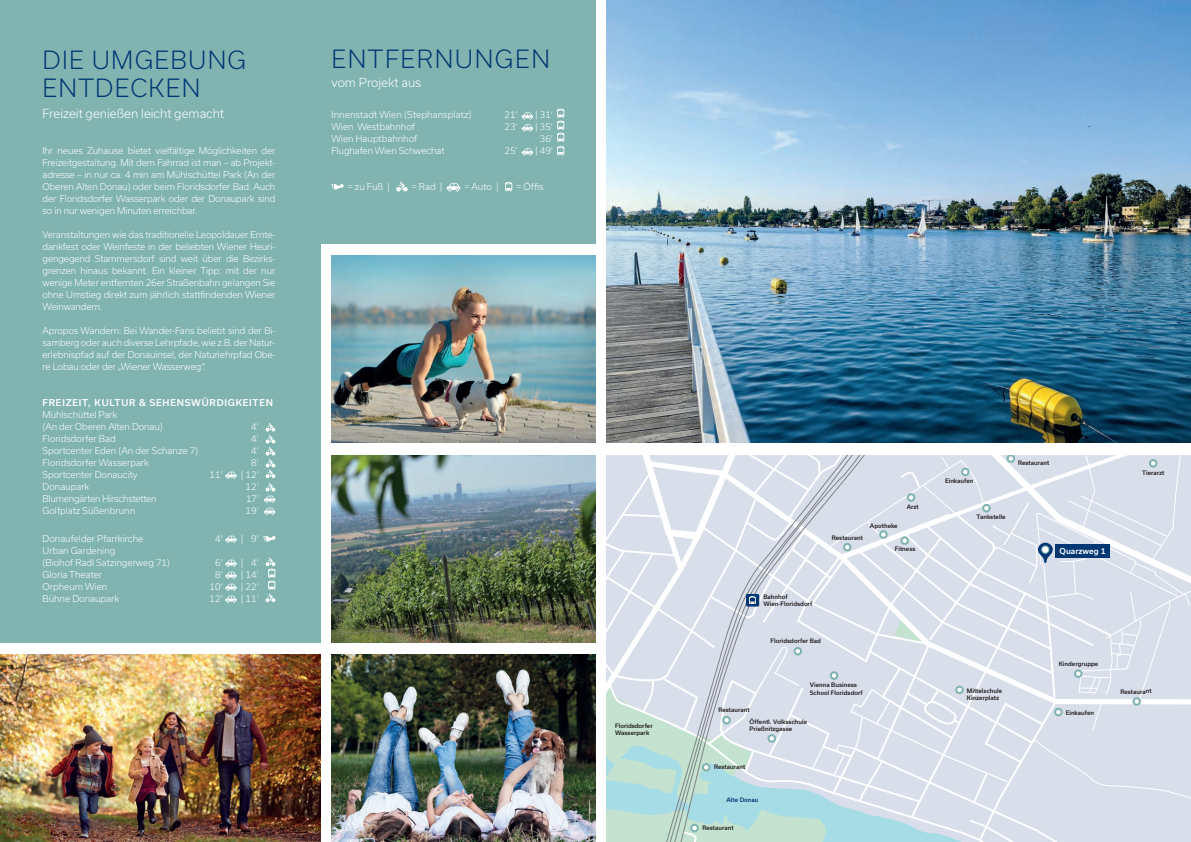
<style>
.page{position:relative;width:1191px;height:842px;background:#fff}
.page>*{position:absolute;margin:0;border:0;box-sizing:border-box;transform-origin:0 0}
.t1{font:300 24px/28px "Usual";letter-spacing:.05em;color:#013874}
.t2{font:300 12px "Usual";color:#fff}
.t3{font:300 9px/12px "Usual";color:#fff;text-align:justify}
.t4{font:500 9px "Usual";letter-spacing:.085em;color:#fff}
.t5{font:300 9px "Usual";letter-spacing:-.02em;color:#fff}
.t6{font:500 7.8px "Usual";color:#fff}
.t7{font:500 5.9px/7px "Usual";color:#231f20}
.t8{font:500 5.9px "Usual";color:#013874}
</style>
<div class="page">
<div style="left:296px;top:0;width:299px;height:244px;background:#81b4b1"></div>
<img style="left:607px;top:0;width:584px;height:442px">
<div style="left:0;top:0;width:320px;height:642px;background:#81b4b1"></div>
<img style="left:331px;top:455px;width:264px;height:187px">
<img style="left:331px;top:255px;width:264px;height:187px">
<img style="left:331px;top:655px;width:264px;height:187px">
<img style="left:0;top:655px;width:320px;height:187px">
<svg style="left:607px;top:455px;width:584px;height:387px;background:#d7dfe9"></svg>
<svg style="left:225px;top:472px;width:12px;height:7px"></svg>
<svg style="left:264px;top:423px;width:11px;height:92px"></svg>
<svg style="left:225px;top:536px;width:12px;height:7px"></svg>
<svg style="left:263px;top:536px;width:13px;height:6px"></svg>
<svg style="left:225px;top:560px;width:12px;height:43px"></svg>
<svg style="left:266px;top:558px;width:9px;height:44px"></svg>
<svg style="left:522px;top:112px;width:11px;height:19px"></svg>
<svg style="left:522px;top:148px;width:11px;height:7px"></svg>
<svg style="left:557px;top:109px;width:7px;height:46px"></svg>
<svg style="left:331px;top:184px;width:13px;height:6px"></svg>
<svg style="left:396px;top:182px;width:11px;height:9px"></svg>
<svg style="left:447px;top:183px;width:13px;height:8px"></svg>
<svg style="left:505px;top:182px;width:7px;height:9px"></svg>
<h1 class="t1" style="left:43px;top:46px;width:205px">DIE UMGEBUNG<br>ENTDECKEN</h1>
<h2 class="t2" style="left:43px;top:107px;width:183px">Freizeit genießen leicht gemacht</h2>
<p class="t3" style="left:43px;top:145px;width:234px">Ihr neues Zuhause bietet vielfältige Möglichkeiten der Freizeitgestaltung. Mit dem Fahrrad ist man – ab Projekt&shy;adresse – in nur ca. 4 min am Mühlschüttel Park (An der Oberen Alten Donau) oder beim Floridsdorfer Bad. Auch der Floridsdorfer Wasserpark oder der Donaupark sind so in nur wenigen Minuten erreichbar.</p>
<p class="t3" style="left:43px;top:229px;width:234px">Veranstaltungen wie das traditionelle Leopoldauer Ernte&shy;dankfest oder Weinfeste in der beliebten Wiener Heuri&shy;gengegend Stammersdorf sind weit über die Bezirks&shy;grenzen hinaus bekannt. Ein kleiner Tipp: mit der nur wenige Meter entfernten 26er Straßenbahn gelangen Sie ohne Umstieg direkt zum jährlich stattfindenden Wiener Weinwandern.</p>
<p class="t3" style="left:43px;top:325px;width:234px">Apropos Wandern: Bei Wander-Fans beliebt sind der Bi&shy;samberg oder auch diverse Lehrpfade, wie z.B. der Natur&shy;erlebnispfad auf der Donauinsel, der Naturlehrpfad Obe&shy;re Lobau oder der „Wiener Wasserweg“.</p>
<p class="t4" style="left:43px;top:397px;width:232px">FREIZEIT, KULTUR &amp; SEHENSWÜRDIGKEITEN</p>
<p class="t3" style="left:43px;top:409px;width:122px">Mühlschüttel Park<br>(An der Oberen Alten Donau)</p>
<p class="t3" style="left:251px;top:421px;width:9px">4‘</p>
<p class="t3" style="left:43px;top:433px;width:75px">Floridsdorfer Bad</p>
<p class="t3" style="left:251px;top:433px;width:9px">4‘</p>
<p class="t3" style="left:43px;top:445px;width:157px">Sportcenter Eden (An der Schanze 7)</p>
<p class="t3" style="left:251px;top:445px;width:9px">4‘</p>
<p class="t3" style="left:43px;top:457px;width:108px">Floridsdorfer Wasserpark</p>
<p class="t3" style="left:251px;top:457px;width:9px">8‘</p>
<p class="t3" style="left:43px;top:469px;width:97px">Sportcenter Donaucity</p>
<p class="t3" style="left:210px;top:469px;width:15px">11‘</p>
<p class="t3" style="left:241px;top:469px;width:19px">| 12‘</p>
<p class="t3" style="left:43px;top:481px;width:48px">Donaupark</p>
<p class="t3" style="left:246px;top:481px;width:15px">12‘</p>
<p class="t5" style="left:43px;top:493px;width:116px">Blumengärten Hirschstetten</p>
<p class="t3" style="left:246px;top:493px;width:14px">17‘</p>
<p class="t3" style="left:43px;top:505px;width:94px">Golfplatz Süßenbrunn</p>
<p class="t3" style="left:246px;top:505px;width:15px">19‘</p>
<p class="t3" style="left:43px;top:533px;width:102px">Donaufelder Pfarrkirche</p>
<p class="t3" style="left:215px;top:533px;width:9px">4‘</p>
<p class="t3" style="left:241px;top:533px;width:19px">| 9‘</p>
<p class="t3" style="left:43px;top:545px;width:129px">Urban Gardening<br>(Biohof Radl Satzingerweg 71)</p>
<p class="t3" style="left:215px;top:557px;width:9px">6‘</p>
<p class="t3" style="left:241px;top:557px;width:19px">| 4‘</p>
<p class="t3" style="left:43px;top:569px;width:61px">Gloria Theater</p>
<p class="t3" style="left:215px;top:569px;width:9px">8‘</p>
<p class="t3" style="left:241px;top:569px;width:19px">| 14‘</p>
<p class="t3" style="left:43px;top:581px;width:66px">Orpheum Wien</p>
<p class="t3" style="left:210px;top:581px;width:15px">10‘</p>
<p class="t3" style="left:241px;top:581px;width:19px">| 22‘</p>
<p class="t3" style="left:43px;top:593px;width:78px">Bühne Donaupark</p>
<p class="t3" style="left:210px;top:593px;width:15px">12‘</p>
<p class="t3" style="left:241px;top:593px;width:19px">| 11‘</p>
<h1 class="t1" style="left:331px;top:45px;width:220px">ENTFERNUNGEN</h1>
<h2 class="t2" style="left:331px;top:76px;width:91px">vom Projekt aus</h2>
<p class="t3" style="left:331px;top:109px;width:142px">Innenstadt Wien (Stephansplatz)</p>
<p class="t3" style="left:504px;top:109px;width:15px">21‘</p>
<p class="t3" style="left:535px;top:109px;width:19px">| 31‘</p>
<p class="t3" style="left:331px;top:121px;width:85px">Wien Westbahnhof</p>
<p class="t3" style="left:504px;top:121px;width:15px">23‘</p>
<p class="t3" style="left:535px;top:121px;width:19px">| 35‘</p>
<p class="t3" style="left:331px;top:133px;width:87px">Wien Hauptbahnhof</p>
<p class="t3" style="left:540px;top:133px;width:15px">36‘</p>
<p class="t3" style="left:331px;top:145px;width:115px">Flughafen Wien Schwechat</p>
<p class="t3" style="left:504px;top:145px;width:15px">25‘</p>
<p class="t3" style="left:535px;top:145px;width:19px">| 49‘</p>
<p class="t3" style="left:348px;top:181px;width:44px">= zu Fuß |</p>
<p class="t3" style="left:412px;top:181px;width:32px">= Rad |</p>
<p class="t3" style="left:464px;top:181px;width:36px">= Auto |</p>
<p class="t3" style="left:516px;top:181px;width:29px">= Öffis</p>
<p class="t7" style="left:615px;top:723px;width:39px">Floridsdorfer<br>Wasserpark</p>
<p class="t7" style="left:870px;top:522px;width:29px">Apotheke</p>
<p class="t7" style="left:831px;top:535px;width:33px;rotate:-1deg">R estaurant</p>
<p class="t7" style="left:906px;top:503px;width:14px">Arzt</p>
<p class="t7" style="left:763px;top:594px;width:50px">Bahnhof<br>Wien-Floridsdorf</p>
<p class="t7" style="left:770px;top:637px;width:52px">Floridsdorfer Bad</p>
<p class="t7" style="left:718px;top:707px;width:33px;rotate:-1deg">R estaurant</p>
<p class="t7" style="left:810px;top:682px;width:54px">Vienna Business<br>School Floridsdorf</p>
<p class="t7" style="left:749px;top:718px;width:59px">Öffentl. Volksschule<br>Prießnitzgasse</p>
<p class="t7" style="left:714px;top:763px;width:33px;rotate:-1deg">R estaurant</p>
<p class="t8" style="left:726px;top:796px;width:34px">Alte Donau</p>
<p class="t7" style="left:702px;top:824px;width:33px;rotate:-1deg">R estaurant</p>
<p class="t7" style="left:895px;top:546px;width:22px">Fitness</p>
<p class="t7" style="left:945px;top:477px;width:30px">Einkaufen</p>
<p class="t7" style="left:976px;top:513px;width:31px">Tankstelle</p>
<p class="t7" style="left:1018px;top:460px;width:33px;rotate:-1deg">R estaurant</p>
<p class="t6" style="left:1059px;top:546px;width:48px">Quarzweg 1</p>
<p class="t7" style="left:1142px;top:469px;width:24px">Tierarzt</p>
<p class="t7" style="left:967px;top:687px;width:37px">Mittelschule<br>Kinzerplatz</p>
<p class="t7" style="left:1058px;top:661px;width:41px">Kindergruppe</p>
<p class="t7" style="left:1065px;top:709px;width:30px">Einkaufen</p>
<p class="t7" style="left:1120px;top:688px;width:33px;rotate:-1deg">R estaurant</p>
</div>
